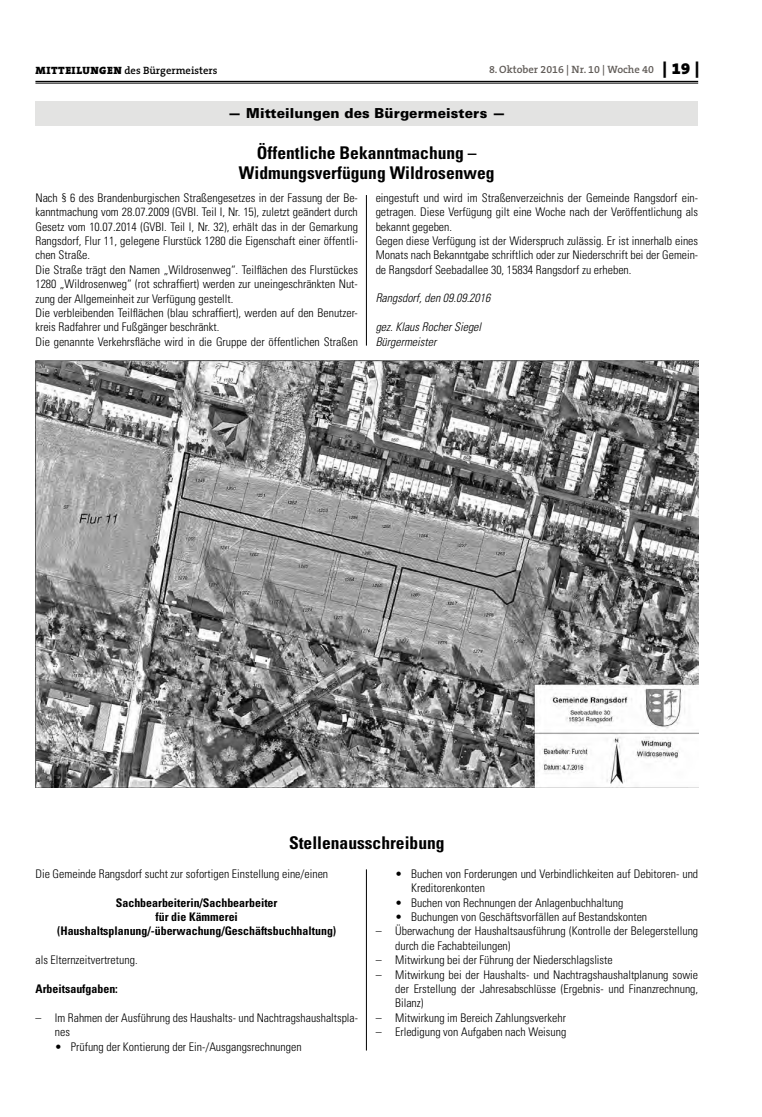
<style>
.page{position:relative;width:762px;height:1117px;background:#fff}
.page>*{position:absolute;margin:0;border:0;box-sizing:border-box;transform-origin:0 0}
.t1{font:700 condensed 17.5px/20px "Univers";color:#000;text-align:center}
.t2{font:900 13.75px "Univers";letter-spacing:.005em;color:#000}
.t3{font:300 condensed 11.88px/14.4px "Univers";color:#000}
.t4{font:700 condensed 11.88px/14.4px "Univers";color:#000;text-align:center}
.t5{font:italic 300 condensed 11.88px/14.4px "Univers";color:#000}
.t6{font:600 10.62px "The Serif B W6";color:#615c58}
.t7{font:600 10.62px "The Serif B W6";color:#000}
.s1{font-family:"The Serif B W9";font-weight:900}
.s2{font-family:"The Serif B W9";font-weight:900;font-size:16.25px;color:#000}
</style>
<div class="page">
<hr style="left:35px;top:81px;width:663px;height:1px;background:#000">
<hr style="left:35px;top:83px;width:663px;height:1px;background:#000">
<div style="left:35px;top:101px;width:663px;height:25px;background:#e3e3e2"></div>
<img style="left:35px;top:360px;width:663px;height:427px">
<hr style="left:366px;top:195px;width:1px;height:150px;background:#000">
<hr style="left:366px;top:869px;width:1px;height:181px;background:#000">
<p class="t7" style="left:36px;top:63px;width:183px"><span class="s1">MITTEILUNGEN</span> des Bürgermeisters</p>
<p class="t6" style="left:489px;top:63px;width:212px">8. Oktober 2016 | Nr. 10 | Woche 40 <span class="s2">| 19 |</span></p>
<p class="t2" style="left:228px;top:104px;width:279px">— Mitteilungen des Bürgermeisters —</p>
<h1 class="t1" style="left:239px;top:142px;width:257px">Öffentliche Bekanntmachung –<br>Widmungsverfügung Wildrosenweg</h1>
<p class="t3" style="left:35px;top:190px;width:324px">Nach § 6 des Brandenburgischen Straßengesetzes in der Fassung der Be&shy;kanntmachung vom 28.07.2009 (GVBI. Teil I, Nr. 15), zuletzt geändert durch Gesetz vom 10.07.2014 (GVBI. Teil I, Nr. 32), erhält das in der Gemarkung Rangsdorf, Flur 11, gelegene Flurstück 1280 die Eigenschaft einer öffentli&shy;chen Straße.<br>Die Straße trägt den Namen „Wildrosenweg“. Teilflächen des Flurstückes 1280 „Wildrosenweg“ (rot schraffiert) werden zur uneingeschränkten Nut&shy;zung der Allgemeinheit zur Verfügung gestellt.<br>Die verbleibenden Teilflächen (blau schraffiert), werden auf den Benutzer&shy;kreis Radfahrer und Fußgänger beschränkt.<br>Die genannte Verkehrsfläche wird in die Gruppe der öffentlichen Straßen</p>
<p class="t3" style="left:376px;top:190px;width:324px">eingestuft und wird im Straßenverzeichnis der Gemeinde Rangsdorf ein&shy;getragen. Diese Verfügung gilt eine Woche nach der Veröffentlichung als bekannt gegeben.<br>Gegen diese Verfügung ist der Widerspruch zulässig. Er ist innerhalb eines Monats nach Bekanntgabe schriftlich oder zur Niederschrift bei der Gemein&shy;de Rangsdorf Seebadallee 30, 15834 Rangsdorf zu erheben.</p>
<p class="t5" style="left:376px;top:291px;width:116px">Rangsdorf, den 09.09.2016</p>
<p class="t5" style="left:376px;top:320px;width:107px">gez. Klaus Rocher Siegel<br>Bürgermeister</p>
<h1 class="t1" style="left:289px;top:832px;width:157px">Stellenausschreibung</h1>
<p class="t3" style="left:35px;top:866px;width:294px">Die Gemeinde Rangsdorf sucht zur sofortigen Einstellung eine/einen</p>
<p class="t4" style="left:57px;top:895px;width:281px">Sachbearbeiterin/Sachbearbeiter<br>für die Kämmerei (Haushaltsplanung/-überwachung/Geschäftsbuchhaltung)</p>
<p class="t3" style="left:35px;top:952px;width:104px">als Elternzeitvertretung.</p>
<p class="t4" style="left:35px;top:981px;width:84px">Arbeitsaufgaben:</p>
<p class="t3" style="left:55px;top:1010px;width:305px;text-indent:-19px">– Im Rahmen der Ausführung des Haushalts- und Nachtragshaushaltspla&shy;nes</p>
<p class="t3" style="left:55px;top:1038px;width:248px">• Prüfung der Kontierung der Ein-/Ausgangsrechnungen</p>
<p class="t3" style="left:411px;top:866px;width:289px;text-indent:-16px">• Buchen von Forderungen und Verbindlichkeiten auf Debitoren- und<br>Kreditorenkonten</p>
<p class="t3" style="left:395px;top:895px;width:230px">• Buchen von Rechnungen der Anlagenbuchhaltung</p>
<p class="t3" style="left:395px;top:909px;width:254px">• Buchungen von Geschäftsvorfällen auf Bestandskonten</p>
<p class="t3" style="left:395px;top:923px;width:304px;text-indent:-19px">– Überwachung der Haushaltsausführung (Kontrolle der Belegerstellung durch die Fachabteilungen)</p>
<p class="t3" style="left:376px;top:952px;width:239px">– Mitwirkung bei der Führung der Niederschlagsliste</p>
<p class="t3" style="left:395px;top:967px;width:304px;text-align:justify;text-indent:-19px">– Mitwirkung bei der Haushalts- und Nachtragshaushaltplanung sowie der Erstellung der Jahresabschlüsse (Ergebnis- und Finanzrechnung, Bilanz)</p>
<p class="t3" style="left:376px;top:1010px;width:192px">– Mitwirkung im Bereich Zahlungsverkehr</p>
<p class="t3" style="left:376px;top:1024px;width:192px">– Erledigung von Aufgaben nach Weisung</p>
</div>
